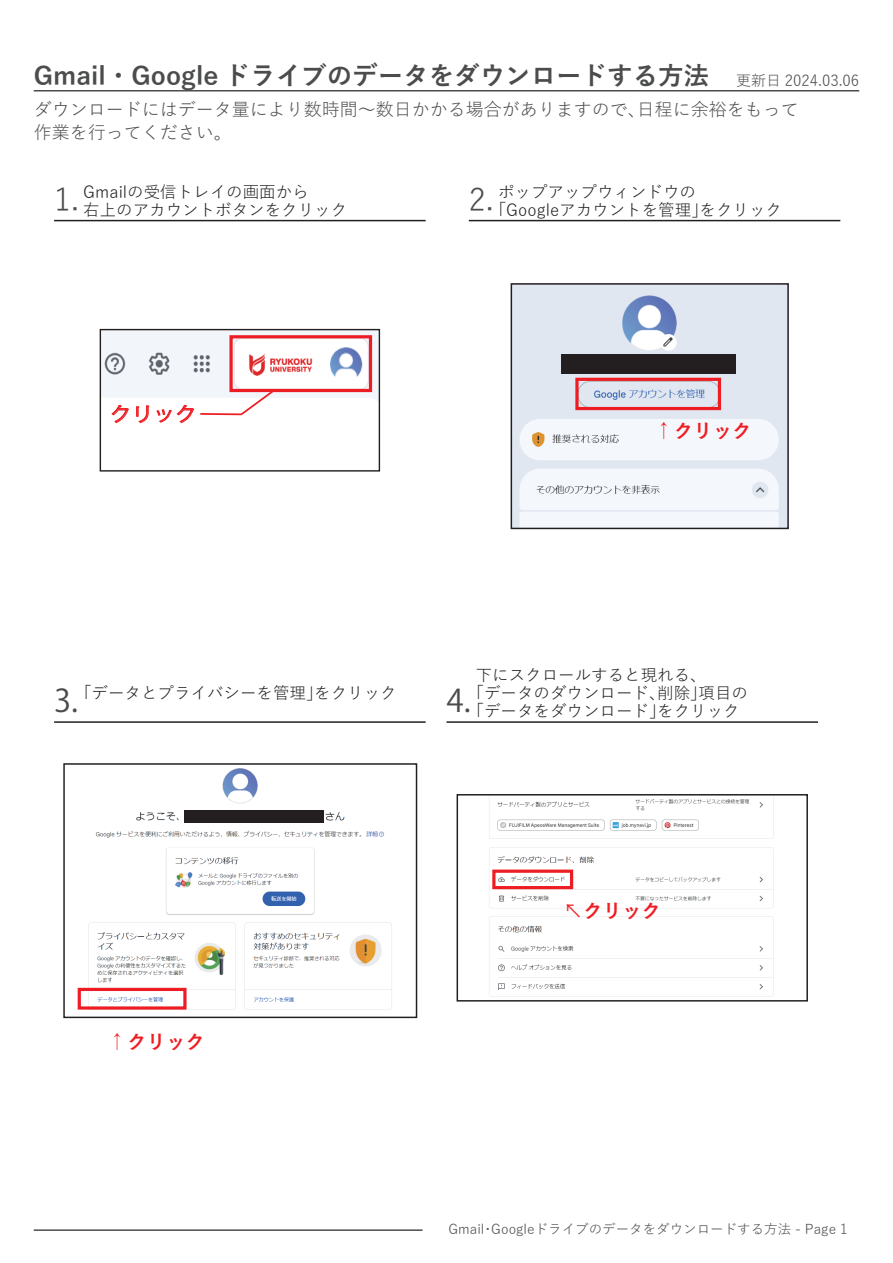
<style>
.page{position:relative;width:893px;height:1263px;background:#fff}
.page>*{position:absolute;margin:0;border:0;box-sizing:border-box;transform-origin:0 0}
.t1{font:31.2px "Koz Go Pr 6 N";color:#4b4c4d}
.t2{font:700 25.5px "Yu Gothic";color:#4b4c4d}
.t3{font:700 19.5px "Yu Gothic";color:#ee1d23}
.t4{font:19.5px "Koz Go Pr 6 N";color:#ee1d23;scale:1.11 1}
.t5{font:18px/22.5px "Yu Gothic";color:#4b4c4d}
.t6{font:16.5px/18px "Yu Gothic";color:#231f20}
.t7{font:15px "Yu Gothic";color:#4b4c4d}
.t8{font:13.5px "Yu Gothic";color:#4b4c4d}
.s1{font-size:30.6px;color:#4b4c4d}
.s2{font-family:"Koz Go Pr 6 N";font-weight:400}
</style>
<div class="page">
<hr style="left:34px;top:90px;width:825px;height:2px;background:#4b4c4d">
<hr style="left:34px;top:1229px;width:389px;height:2px;background:#4b4c4d">
<img style="left:102px;top:331px;width:276px;height:93px">
<hr style="left:54px;top:220px;width:372px;height:1px;background:#231f20">
<div style="left:100px;top:329px;width:280px;height:143px;border:1px solid #231f20"></div>
<svg style="left:111px;top:405px;width:18px;height:18px"></svg>
<svg style="left:136px;top:405px;width:13px;height:18px"></svg>
<div style="left:229px;top:335px;width:143px;height:57px;border:3px solid #ee1d23"></div>
<svg style="left:156px;top:389px;width:119px;height:34px"></svg>
<hr style="left:469px;top:220px;width:371px;height:1px;background:#231f20">
<img style="left:514px;top:286px;width:272px;height:240px">
<div style="left:575px;top:378px;width:146px;height:32px;border:3px solid #ee1d23"></div>
<div style="left:527px;top:517px;width:62px;height:11px;background:#f4f7fc"></div>
<div style="left:561px;top:354px;width:174px;height:20px;background:#231f20"></div>
<div style="left:780px;top:284px;width:8px;height:152px;background:#e1e7f1"></div>
<div style="left:511px;top:283px;width:278px;height:246px;border:2px solid #231f20"></div>
<hr style="left:54px;top:721px;width:372px;height:2px;background:#231f20">
<img style="left:77px;top:768px;width:315px;height:242px">
<div style="left:63px;top:763px;width:354px;height:255px;border:1px solid #231f20"></div>
<div style="left:78px;top:988px;width:109px;height:21px;border:3px solid #ee1d23"></div>
<div style="left:184px;top:810px;width:140px;height:12px;background:#231f20"></div>
<img style="left:489px;top:797px;width:285px;height:200px">
<div style="left:457px;top:794px;width:351px;height:207px;border:2px solid #231f20"></div>
<hr style="left:446px;top:721px;width:372px;height:2px;background:#231f20">
<div style="left:492px;top:869px;width:81px;height:20px;border:3px solid #ee1d23"></div>
<h2 class="t2" style="left:34px;top:62px;width:677px">Gmail・Google ドライブのデータをダウンロードする方法</h2>
<p class="t7" style="left:736px;top:67px;width:125px">更新日 2024.03.06</p>
<p class="t5" style="left:34px;top:96px;width:766px">ダウンロードにはデータ量により数時間～数日かかる場合がありますので、日程に余裕をもって作業を行ってください。</p>
<p class="t6" style="left:83px;top:180px;width:265px;text-indent:-29px"><span class="s1">1.</span> Gmailの受信トレイの画面から<br>右上のアカウントボタンをクリック</p>
<p class="t4" style="left:110px;top:403px;width:80px">クリック</p>
<p class="t6" style="left:469px;top:180px;width:315px;text-indent:29px">ポップアップウィンドウの<br><sup>2.</sup>「Googleアカウントを管理」をクリック</p>
<p class="t3" style="left:654px;top:420px;width:99px">↑クリック</p>
<h1 class="t1" style="left:54px;top:682px;width:26px">3.</h1>
<p class="t6" style="left:75px;top:682px;width:323px">「データとプライバシーを管理」をクリック</p>
<p class="t6" style="left:476px;top:664px;width:232px">下にスクロールすると現れる、</p>
<p class="t6" style="left:467px;top:682px;width:282px">「データのダウンロード、削除」項目の</p>
<p class="t6" style="left:446px;top:700px;width:295px"><sup>4.</sup>「データをダウンロード」をクリック</p>
<p class="t3" style="left:108px;top:1030px;width:99px">↑クリック</p>
<p class="t3" style="left:564px;top:900px;width:99px"><span class="s2">↖</span>クリック</p>
<p class="t8" style="left:448px;top:1216px;width:401px">Gmail・Googleドライブのデータをダウンロードする方法 - Page 1</p>
</div>
